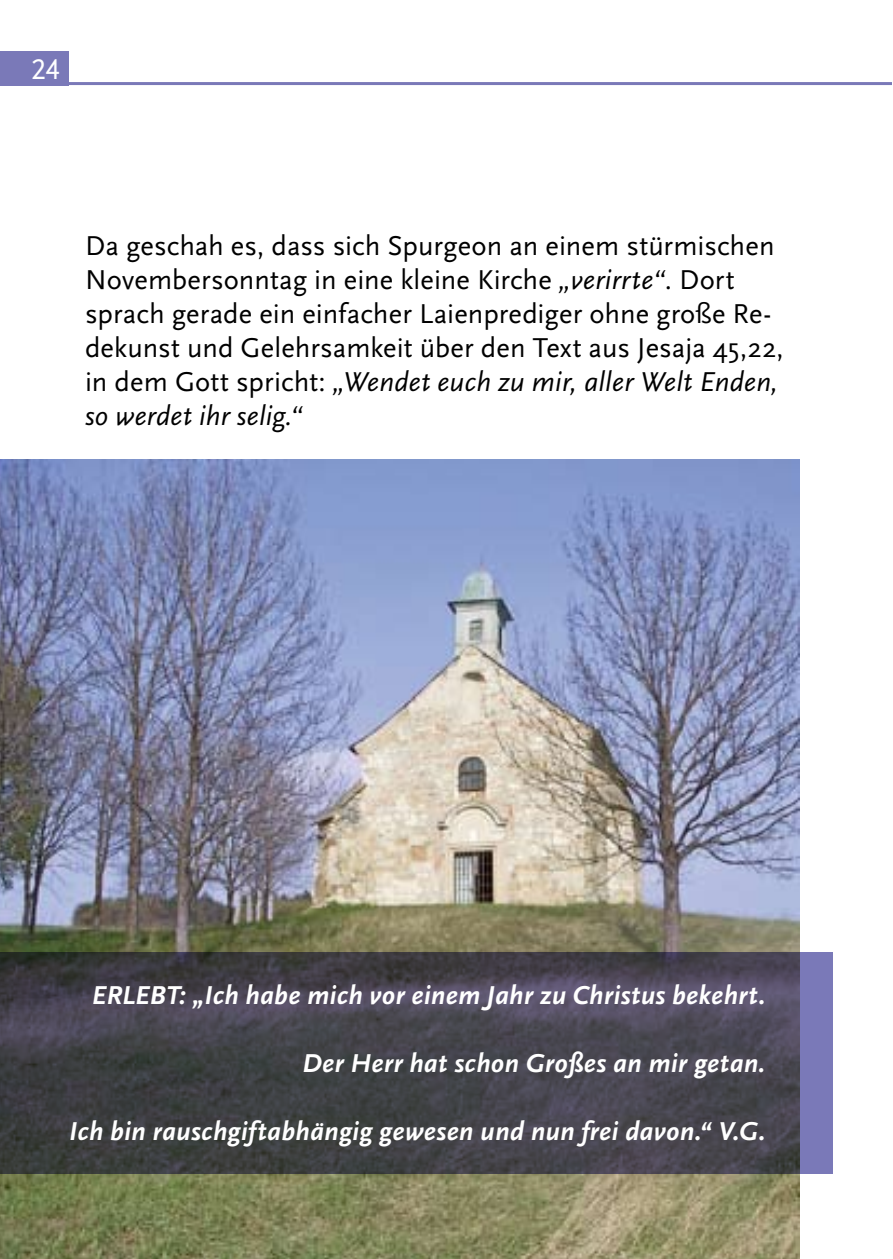
<style>
.page{position:relative;width:893px;height:1259px;background:#fff}
.page>*{position:absolute;margin:0;border:0;box-sizing:border-box;transform-origin:0 0}
.t1{font:30px "Scala Sans OT";color:#fff}
.t2{font:28.5px/33.9px "Scala Sans OT";letter-spacing:.005em;color:#000}
.t3{font:italic 700 27px "Scala Sans OT";letter-spacing:.01em;color:#fff}
.s1{font-style:italic}
</style>
<div class="page">
<div style="left:0;top:51px;width:68px;height:34px;background:#7a79b8"></div>
<hr style="left:0;top:82px;width:891px;height:3px;background:#7a79b8">
<img style="left:0;top:459px;width:799px;height:800px">
<svg style="left:0;top:952px;width:833px;height:222px;background:#474550"></svg>
<p class="t1" style="left:31px;top:53px;width:30px">24</p>
<p class="t2" style="left:85px;top:229px;width:700px">Da geschah es, dass sich Spurgeon an einem stürmischen Novembersonntag in eine kleine Kirche <span class="s1">„verirrte“</span>. Dort sprach gerade ein einfacher Laienprediger ohne große Re&shy;dekunst und Gelehrsamkeit über den Text aus Jesaja 45,22, in dem Gott spricht: <span class="s1">„Wendet euch zu mir, aller Welt Enden, so werdet ihr selig.“</span></p>
<p class="t3" style="left:92px;top:979px;width:675px">ERLEBT: „Ich habe mich vor einem Jahr zu Christus bekehrt.</p>
<p class="t3" style="left:303px;top:1048px;width:464px">Der Herr hat schon Großes an mir getan.</p>
<p class="t3" style="left:69px;top:1116px;width:698px">Ich bin rauschgiftabhängig gewesen und nun frei davon.“ V.G.</p>
</div>
